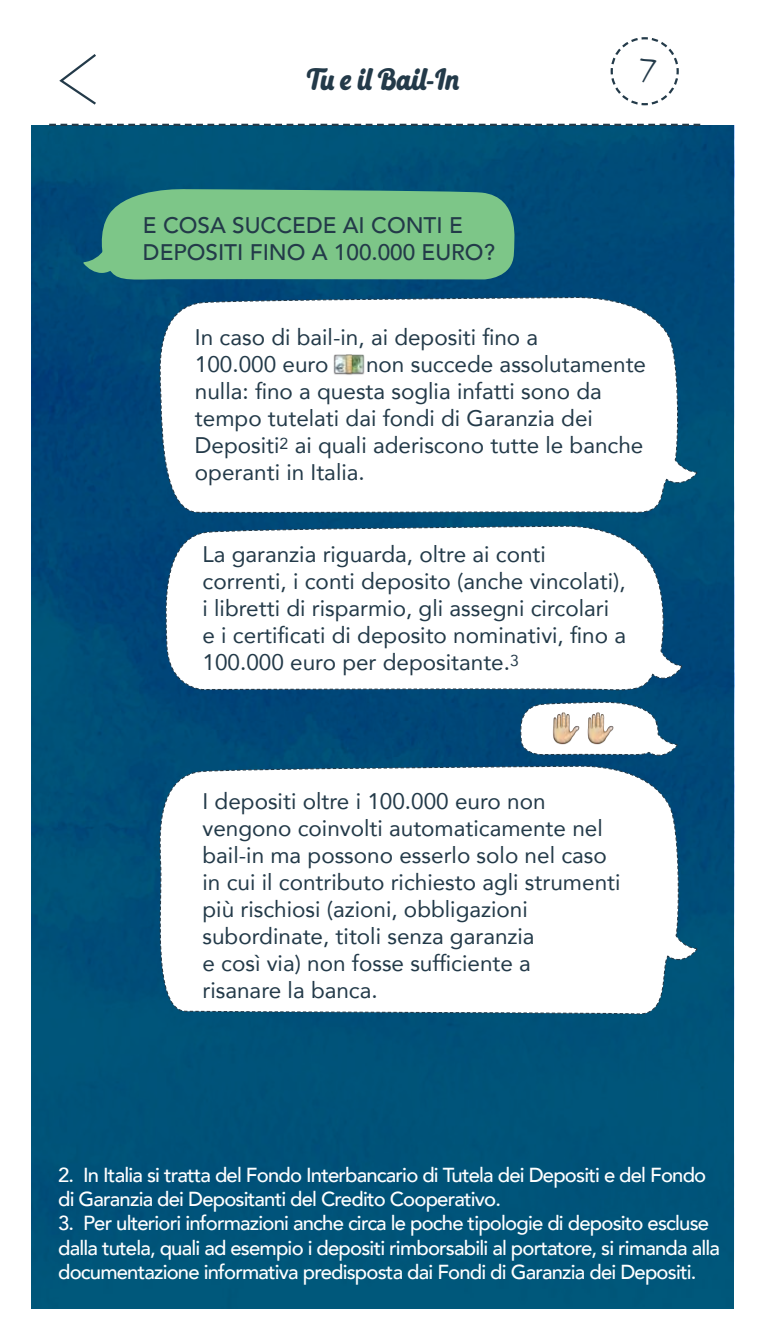
<style>
.page{position:relative;width:766px;height:1340px;background:#fff}
.page>*{position:absolute;margin:0;border:0;box-sizing:border-box;transform-origin:0 0}
.t1{font:29.25px "Selphia";color:#233a49}
.t2{font:22.5px/27px "Avenir";color:#233a49}
.t3{font:500 22.5px/27px "Avenir";color:#233a49}
.t4{font:500 20.25px/24.3px "Avenir";letter-spacing:-.04em;color:#fff}
</style>
<div class="page">
<div style="left:32px;top:32px;width:701px;height:1275px;background:#00587b"></div>
<svg style="left:83px;top:187px;width:437px;height:93px;background:#6db685"></svg>
<svg style="left:158px;top:521px;width:523px;height:170px;fill:#004878"></svg>
<svg style="left:165px;top:525px;width:518px;height:165px;background:#e5ecf0"></svg>
<svg style="left:516px;top:700px;width:162px;height:56px"></svg>
<img style="left:545px;top:710px;width:35px;height:37px">
<img style="left:580px;top:710px;width:37px;height:37px">
<div style="left:19px;top:22px;width:726px;height:103px;background:#fff"></div>
<svg style="left:59px;top:54px;width:37px;height:51px"></svg>
<svg style="left:159px;top:296px;width:539px;height:217px;background:#e8eef2"></svg>
<img style="left:333px;top:349px;width:31px;height:31px">
<svg style="left:49px;top:124px;width:651px;height:2px"></svg>
<svg style="left:159px;top:765px;width:539px;height:250px;background:#e8eef2"></svg>
<svg style="left:610px;top:37px;width:69px;height:69px"></svg>
<h1 class="t1" style="left:306px;top:60px;width:155px">Tu e il Bail-In</h1>
<p class="t3" style="left:143px;top:210px;width:353px">E COSA SUCCEDE AI CONTI E<br>DEPOSITI FINO A 100.000 EURO?</p>
<p class="t2" style="left:195px;top:323px;width:345px">In caso di bail-in, ai depositi fino a<br>100.000 euro</p>
<p class="t2" style="left:195px;top:350px;width:452px;text-indent:171px">non succede assolutamente nulla: fino a questa soglia infatti sono da tempo tutelati dai fondi di Garanzia dei Depositi<sup>2</sup> ai quali aderiscono tutte le banche operanti in Italia.</p>
<p class="t2" style="left:202px;top:540px;width:425px">La garanzia riguarda, oltre ai conti correnti, i conti deposito (anche vincolati), i libretti di risparmio, gli assegni circolari e i certificati di deposito nominativi, fino a 100.000 euro per depositante.<sup>3</sup></p>
<p class="t2" style="left:202px;top:787px;width:419px">I depositi oltre i 100.000 euro non vengono coinvolti automaticamente nel bail-in ma possono esserlo solo nel caso in cui il contributo richiesto agli strumenti più rischiosi (azioni, obbligazioni subordinate, titoli senza garanzia<br>e così via) non fosse sufficiente a<br>risanare la banca.</p>
<p class="t4" style="left:58px;top:1161px;width:649px">2. In Italia si tratta del Fondo Interbancario di Tutela dei Depositi e del Fondo di Garanzia dei Depositanti del Credito Cooperativo.</p>
<p class="t4" style="left:58px;top:1209px;width:663px">3. Per ulteriori informazioni anche circa le poche tipologie di deposito escluse dalla tutela, quali ad esempio i depositi rimborsabili al portatore, si rimanda alla documentazione informativa predisposta dai Fondi di Garanzia dei Depositi.</p>
</div>
